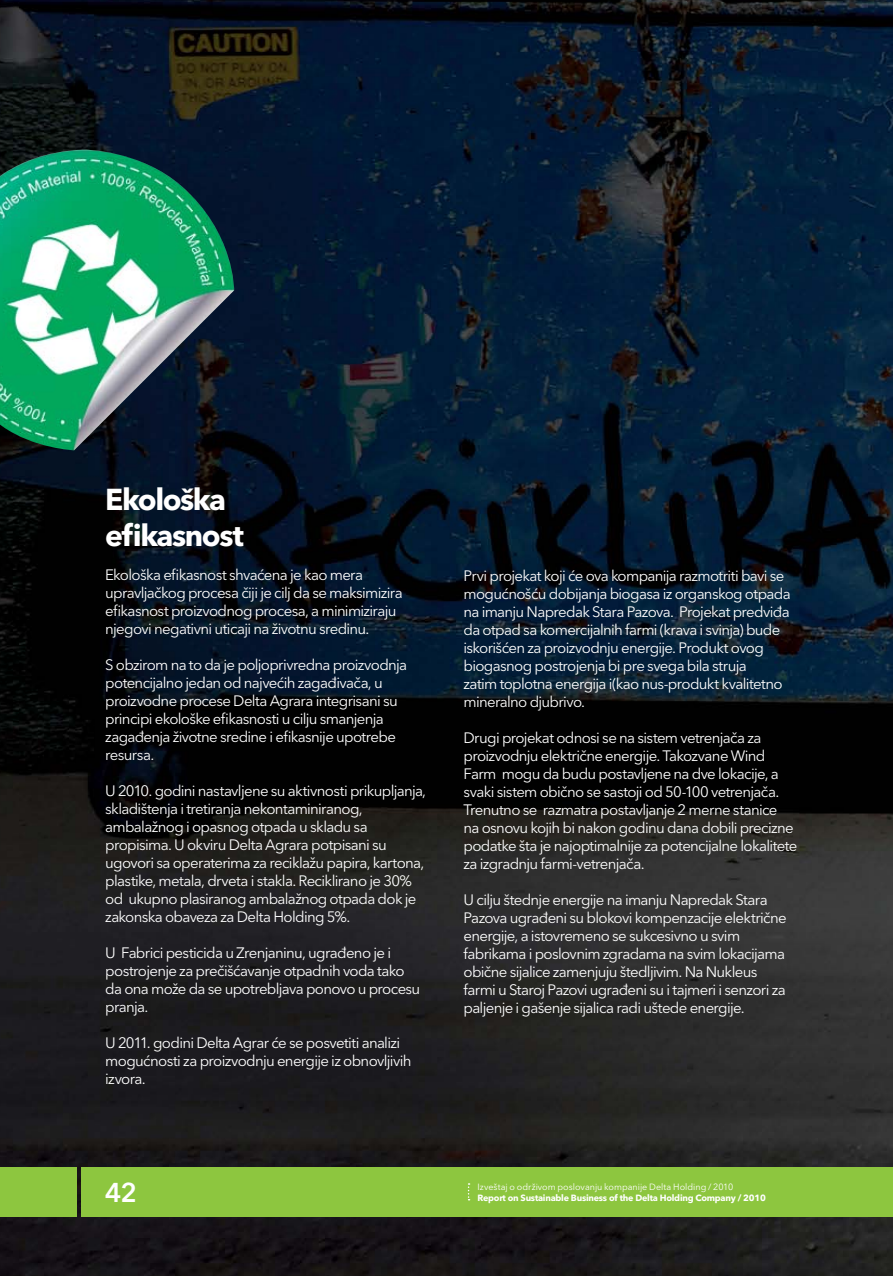
<style>
.page{position:relative;width:893px;height:1276px;background:#fff}
.page>*{position:absolute;margin:0;border:0;box-sizing:border-box;transform-origin:0 0}
.t1{font:700 30px/36px "Avenir Next LT Pro";letter-spacing:-.05em;color:#fff}
.t2{font:600 27px "Avenir Next LT Pro";color:#fff}
.t3{font:15px/18px "Avenir Next LT Pro";letter-spacing:-.045em;color:#fff}
.t4{font:700 9px "Avenir Next LT Pro";letter-spacing:-.025em;color:#fff}
.t5{font:9px "Avenir Next LT Pro";color:#fff}
</style>
<div class="page">
<img style="left:0;top:0;width:893px;height:1276px">
<div style="left:82px;top:1167px;width:811px;height:50px;background:#8dc63f"></div>
<div style="left:0;top:1167px;width:77px;height:50px;background:#8dc63f"></div>
<svg style="left:468px;top:1183px;width:2px;height:17px"></svg>
<img style="left:0;top:150px;width:235px;height:300px">
<h1 class="t1" style="left:105px;top:481px;width:140px">Ekološka efikasnost</h1>
<p class="t3" style="left:105px;top:565px;width:299px">Ekološka efikasnost shvaćena je kao mera upravljačkog procesa čiji je cilj da se maksimizira efikasnost proizvodnog procesa, a minimiziraju njegovi negativni uticaji na životnu sredinu.</p>
<p class="t3" style="left:105px;top:655px;width:303px">S obzirom na to da je poljoprivredna proizvodnja potencijalno jedan od najvećih zagađivača, u proizvodne procese Delta Agrara integrisani su principi ekološke efikasnosti u cilju smanjenja zagađenja životne sredine i efikasnije upotrebe resursa.</p>
<p class="t3" style="left:105px;top:781px;width:322px">U 2010. godini nastavljene su aktivnosti prikupljanja, skladištenja i tretiranja nekontaminiranog, ambalažnog i opasnog otpada u skladu sa propisima. U okviru Delta Agrara potpisani su ugovori sa operaterima za reciklažu papira, kartona, plastike, metala, drveta i stakla. Reciklirano je 30% od ukupno plasiranog ambalažnog otpada dok je zakonska obaveza za Delta Holding 5%.</p>
<p class="t3" style="left:105px;top:943px;width:317px">U Fabrici pesticida u Zrenjaninu, ugrađeno je i postrojenje za prečišćavanje otpadnih voda tako da ona može da se upotrebljava ponovo u procesu pranja.</p>
<p class="t3" style="left:105px;top:1033px;width:308px">U 2011. godini Delta Agrar će se posvetiti analizi mogućnosti za proizvodnju energije iz obnovljivih izvora.</p>
<p class="t3" style="left:463px;top:566px;width:329px">Prvi projekat koji će ova kompanija razmotriti bavi se mogućnošću dobijanja biogasa iz organskog otpada na imanju Napredak Stara Pazova. Projekat predviđa da otpad sa komercijalnih farmi (krava i svinja) bude iskorišćen za proizvodnju energije. Produkt ovog biogasnog postrojenja bi pre svega bila struja<br>zatim toplotna energija i(kao nus-produkt kvalitetno mineralno djubrivo.</p>
<p class="t3" style="left:463px;top:728px;width:335px">Drugi projekat odnosi se na sistem vetrenjača za proizvodnju električne energije. Takozvane Wind Farm mogu da budu postavljene na dve lokacije, a svaki sistem obično se sastoji od 50-100 vetrenjača.<br>Trenutno se razmatra postavljanje 2 merne stanice<br>na osnovu kojih bi nakon godinu dana dobili precizne podatke šta je najoptimalnije za potencijalne lokalitete za izgradnju farmi-vetrenjača.</p>
<p class="t3" style="left:463px;top:890px;width:325px">U cilju štednje energije na imanju Napredak Stara Pazova ugrađeni su blokovi kompenzacije električne energije, a istovremeno se sukcesivno u svim fabrikama i poslovnim zgradama na svim lokacijama obične sijalice zamenjuju štedljivim. Na Nukleus farmi u Staroj Pazovi ugrađeni su i tajmeri i senzori za paljenje i gašenje sijalica radi uštede energije.</p>
<h2 class="t2" style="left:105px;top:1175px;width:33px">42</h2>
<p class="t4" style="left:477px;top:1192px;width:290px">Report on Sustainable Business of the Delta Holding Company / 2010</p>
<p class="t5" style="left:477px;top:1181px;width:257px">Izveštaj o održivom poslovanju kompanije Delta Holding / 2010</p>
</div>
